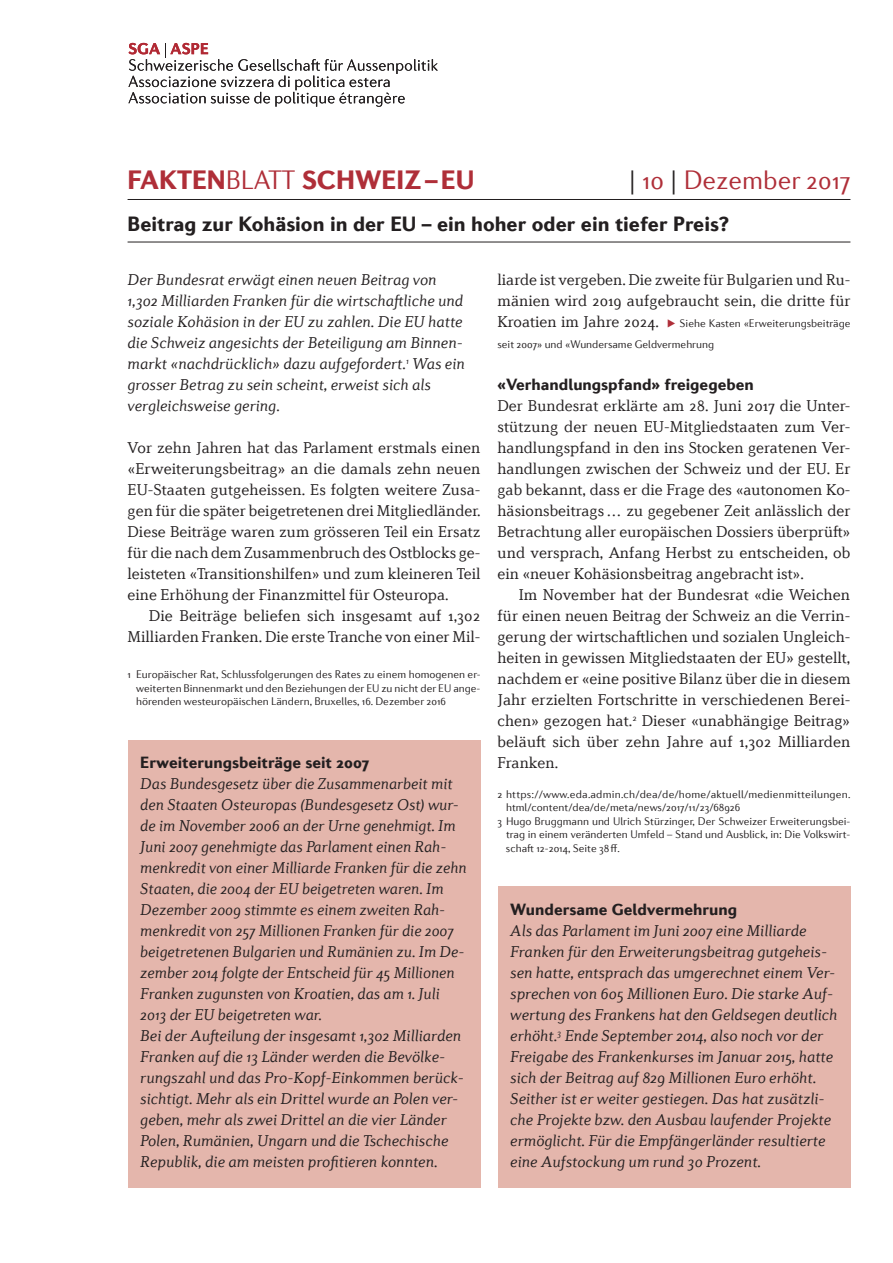
<style>
.page{position:relative;width:893px;height:1263px;background:#fff}
.page>*{position:absolute;margin:0;border:0;box-sizing:border-box;transform-origin:0 0}
.t1{font:900 27px "Diverda Sans Com";color:#af2e38}
.t2{font:300 27px "Diverda Sans Com";color:#af2e38}
.t3{font:900 21px "Diverda Sans Com";color:#231f20}
.t4{font:italic 300 16.5px/21px "Diverda Serif Com";color:#231f20}
.t5{font:300 16.5px/21px "Diverda Serif Com";color:#231f20;text-align:justify}
.t6{font:900 16.5px "Diverda Sans Com";color:#231f20}
.t7{font:300 11.25px/13.5px "Diverda Sans Com";color:#231f20;text-align:justify}
.s1{color:#231f20}
.s2{font-weight:300}
</style>
<div class="page">
<svg style="left:128px;top:43px;width:310px;height:64px"></svg>
<hr style="left:128px;top:199px;width:722px;height:1px;background:#231f20">
<hr style="left:128px;top:242px;width:722px;height:1px;background:#231f20">
<div style="left:128px;top:740px;width:352px;height:448px;background:#e4b6ac"></div>
<div style="left:497px;top:887px;width:353px;height:301px;background:#e4b6ac"></div>
<h1 class="t2" style="left:629px;top:164px;width:223px"><span class="s1">|</span> 10 <span class="s1">|</span> Dezember 2017</h1>
<h1 class="t1" style="left:128px;top:163px;width:348px">FAKTEN<span class="s2">BLATT</span> SCHWEIZ–EU</h1>
<p class="t3" style="left:128px;top:211px;width:603px">Beitrag zur Kohäsion in der EU – ein hoher oder ein tiefer Preis?</p>
<p class="t4" style="left:128px;top:269px;width:339px">Der Bundesrat erwägt einen neuen Beitrag von 1,302 Milliarden Franken für die wirtschaftliche und soziale Kohäsion in der EU zu zahlen. Die EU hatte die Schweiz angesichts der Beteiligung am Binnen&shy;markt «nachdrücklich» dazu aufgefordert.<sup>1</sup> Was ein grosser Betrag zu sein scheint, erweist sich als vergleichsweise gering.</p>
<p class="t5" style="left:128px;top:437px;width:354px">Vor zehn Jahren hat das Parlament erstmals einen «Erweiterungsbeitrag» an die damals zehn neuen EU-Staaten gutgeheissen. Es folgten weitere Zusa&shy;gen für die später beigetretenen drei Mitgliedländer.<br>Diese Beiträge waren zum grösseren Teil ein Ersatz für die nach dem Zusammenbruch des Ostblocks ge&shy;leisteten «Transitionshilfen» und zum kleineren Teil eine Erhöhung der Finanzmittel für Osteuropa.</p>
<p class="t5" style="left:128px;top:605px;width:354px;text-align:right">Die Beiträge beliefen sich insgesamt auf 1,302<br>Milliarden Franken. Die erste Tranche von einer Mil-</p>
<p class="t7" style="left:136px;top:667px;width:346px;text-indent:-8px">1 Europäischer Rat, Schlussfolgerungen des Rates zu einem homogenen er&shy;weiterten Binnenmarkt und den Beziehungen der EU zu nicht der EU ange&shy;hörenden westeuropäischen Ländern, Bruxelles, 16. Dezember 2016</p>
<p class="t6" style="left:140px;top:752px;width:231px">Erweiterungsbeiträge seit 2007</p>
<p class="t4" style="left:140px;top:773px;width:328px">Das Bundesgesetz über die Zusammenarbeit mit den Staaten Osteuropas (Bundesgesetz Ost) wur&shy;de im November 2006 an der Urne genehmigt. Im Juni 2007 genehmigte das Parlament einen Rah&shy;menkredit von einer Milliarde Franken für die zehn Staaten, die 2004 der EU beigetreten waren. Im Dezember 2009 stimmte es einem zweiten Rah&shy;menkredit von 257 Millionen Franken für die 2007 beigetretenen Bulgarien und Rumänien zu. Im De&shy;zember 2014 folgte der Entscheid für 45 Millionen Franken zugunsten von Kroatien, das am 1. Juli 2013 der EU beigetreten war.<br>Bei der Aufteilung der insgesamt 1,302 Milliarden Franken auf die 13 Länder werden die Bevölke&shy;rungszahl und das Pro-Kopf-Einkommen berück&shy;sichtigt. Mehr als ein Drittel wurde an Polen ver&shy;geben, mehr als zwei Drittel an die vier Länder Polen, Rumänien, Ungarn und die Tschechische Republik, die am meisten profitieren konnten.</p>
<p class="t5" style="left:497px;top:269px;width:355px">liarde ist vergeben. Die zweite für Bulgarien und Ru&shy;mänien wird 2019 aufgebraucht sein, die dritte für Kroatien im Jahre 2024.</p>
<p class="t7" style="left:497px;top:313px;width:354px;line-height:21px;text-indent:182px">Siehe Kasten «Erweiterungsbeiträge seit 2007» und «Wundersame Geldvermehrung</p>
<p class="t6" style="left:497px;top:374px;width:258px">«Verhandlungspfand» freigegeben</p>
<p class="t5" style="left:497px;top:395px;width:354px">Der Bundesrat erklärte am 28. Juni 2017 die Unter&shy;stützung der neuen EU-Mitgliedstaaten zum Ver&shy;handlungspfand in den ins Stocken geratenen Ver&shy;handlungen zwischen der Schweiz und der EU. Er gab bekannt, dass er die Frage des «autonomen Ko&shy;häsionsbeitrags… zu gegebener Zeit anlässlich der Betrachtung aller europäischen Dossiers überprüft» und versprach, Anfang Herbst zu entscheiden, ob ein «neuer Kohäsionsbeitrag angebracht ist».</p>
<p class="t5" style="left:497px;top:584px;width:355px;text-indent:21px">Im November hat der Bundesrat «die Weichen für einen neuen Beitrag der Schweiz an die Verrin&shy;gerung der wirtschaftlichen und sozialen Ungleich&shy;heiten in gewissen Mitgliedstaaten der EU» gestellt, nachdem er «eine positive Bilanz über die in diesem Jahr erzielten Fortschritte in verschiedenen Berei&shy;chen» gezogen hat.<sup>2</sup> Dieser «unabhängige Beitrag» beläuft sich über zehn Jahre auf 1,302 Milliarden Franken.<sup>3</sup></p>
<p class="t7" style="left:497px;top:787px;width:354px">2 https://www.eda.admin.ch/dea/de/home/aktuell/medienmitteilungen.</p>
<p class="t7" style="left:506px;top:800px;width:236px">html/content/dea/de/meta/news/2017/11/23/68926</p>
<p class="t7" style="left:497px;top:814px;width:354px">3 Hugo Bruggmann und Ulrich Stürzinger, Der Schweizer Erweiterungsbei-</p>
<p class="t7" style="left:506px;top:827px;width:346px">trag in einem veränderten Umfeld – Stand und Ausblick, in: Die Volkswirt-</p>
<p class="t7" style="left:506px;top:841px;width:115px">schaft 12-2014, Seite 38ff.</p>
<p class="t6" style="left:510px;top:899px;width:229px">Wundersame Geldvermehrung</p>
<p class="t4" style="left:510px;top:920px;width:329px">Als das Parlament im Juni 2007 eine Milliarde Franken für den Erweiterungsbeitrag gutgeheis&shy;sen hatte, entsprach das umgerechnet einem Ver&shy;sprechen von 605 Millionen Euro. Die starke Auf&shy;wertung des Frankens hat den Geldsegen deutlich erhöht.<sup>3</sup> Ende September 2014, also noch vor der Freigabe des Frankenkurses im Januar 2015, hatte sich der Beitrag auf 829 Millionen Euro erhöht.<br>Seither ist er weiter gestiegen. Das hat zusätzli&shy;che Projekte bzw. den Ausbau laufender Projekte ermöglicht. Für die Empfängerländer resultierte eine Aufstockung um rund 30 Prozent.</p>
</div>
